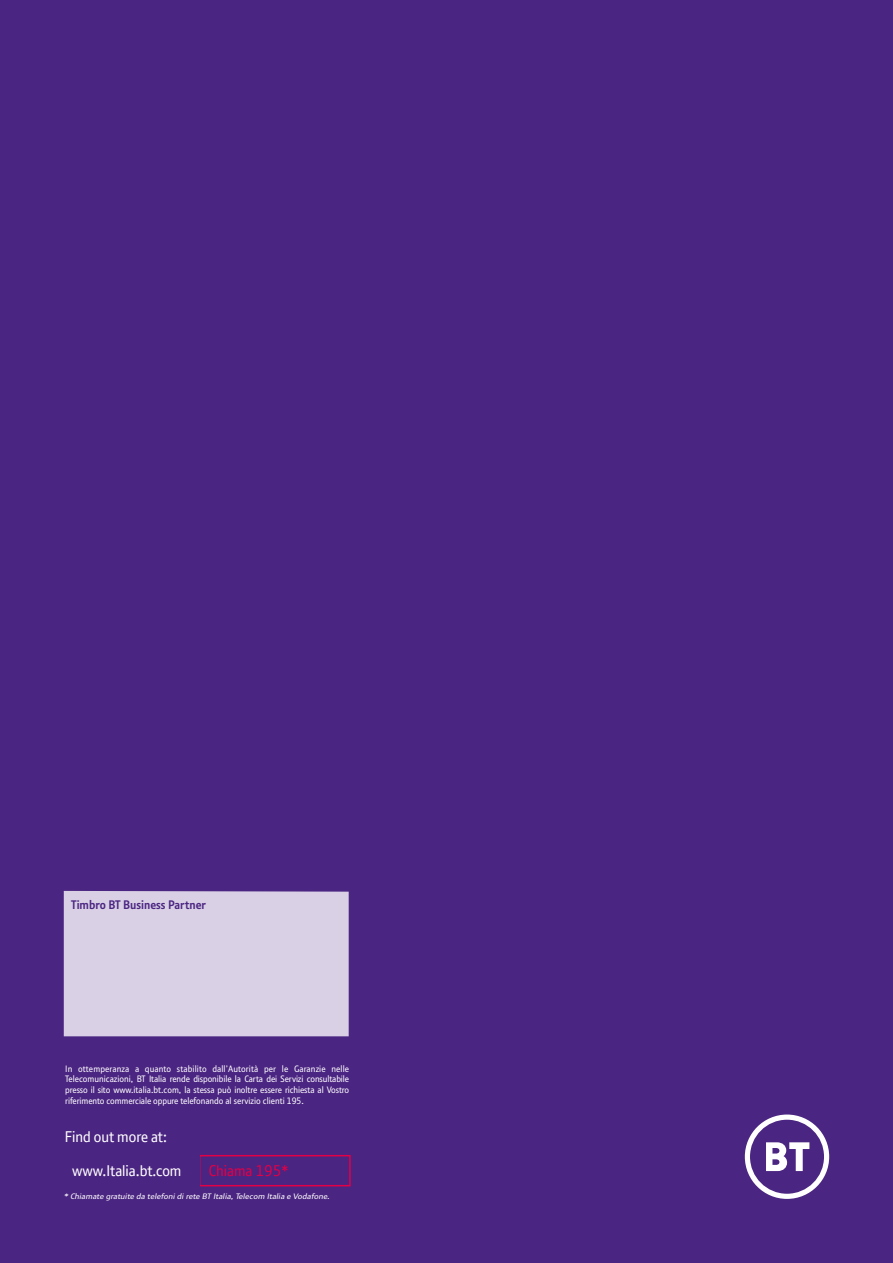
<style>
.page{position:relative;width:893px;height:1263px;background:#4b2582}
.page>*{position:absolute;margin:0;border:0;box-sizing:border-box;transform-origin:0 0}
.t1{font:15px "BT Font";color:#fff}
.t2{font:15px "BT Font";color:#e30045}
.t3{font:700 12px "New BT";color:#4b2582}
.t4{font:9px/10.8px "New BT";letter-spacing:-.01em;color:#fff;text-align:justify}
.t5{font:italic 7.65px "New BT";color:#fff;scale:1.18 1}
</style>
<div class="page">
<div style="left:199px;top:1155px;width:152px;height:31px;border:2px solid #e30045"></div>
<div style="left:64px;top:1155px;width:136px;height:31px;background:#4b2582"></div>
<div style="left:64px;top:891px;width:285px;height:145px;background:#d9d0e5"></div>
<svg style="left:745px;top:1114px;width:84px;height:85px"></svg>
<h2 class="t3" style="left:71px;top:898px;width:136px">Timbro BT Business Partner</h2>
<p class="t4" style="left:65px;top:1063px;width:285px">In ottemperanza a quanto stabilito dall’Autorità per le Garanzie nelle Telecomunicazioni, BT Italia rende disponibile la Carta dei Servizi consultabile presso il sito www.italia.bt.com, la stessa può inoltre essere richiesta al Vostro riferimento commerciale oppure telefonando al servizio clienti 195.</p>
<h1 class="t1" style="left:65px;top:1126px;width:104px">Find out more at:</h1>
<h1 class="t1" style="left:72px;top:1161px;width:111px">www.Italia.bt.com</h1>
<h1 class="t2" style="left:209px;top:1161px;width:81px">Chiama 195*</h1>
<p class="t5" style="left:64px;top:1192px;width:228px">* Chiamate gratuite da telefonidirete BT Italia,Telecom Italia e Vodafone.</p>
</div>
